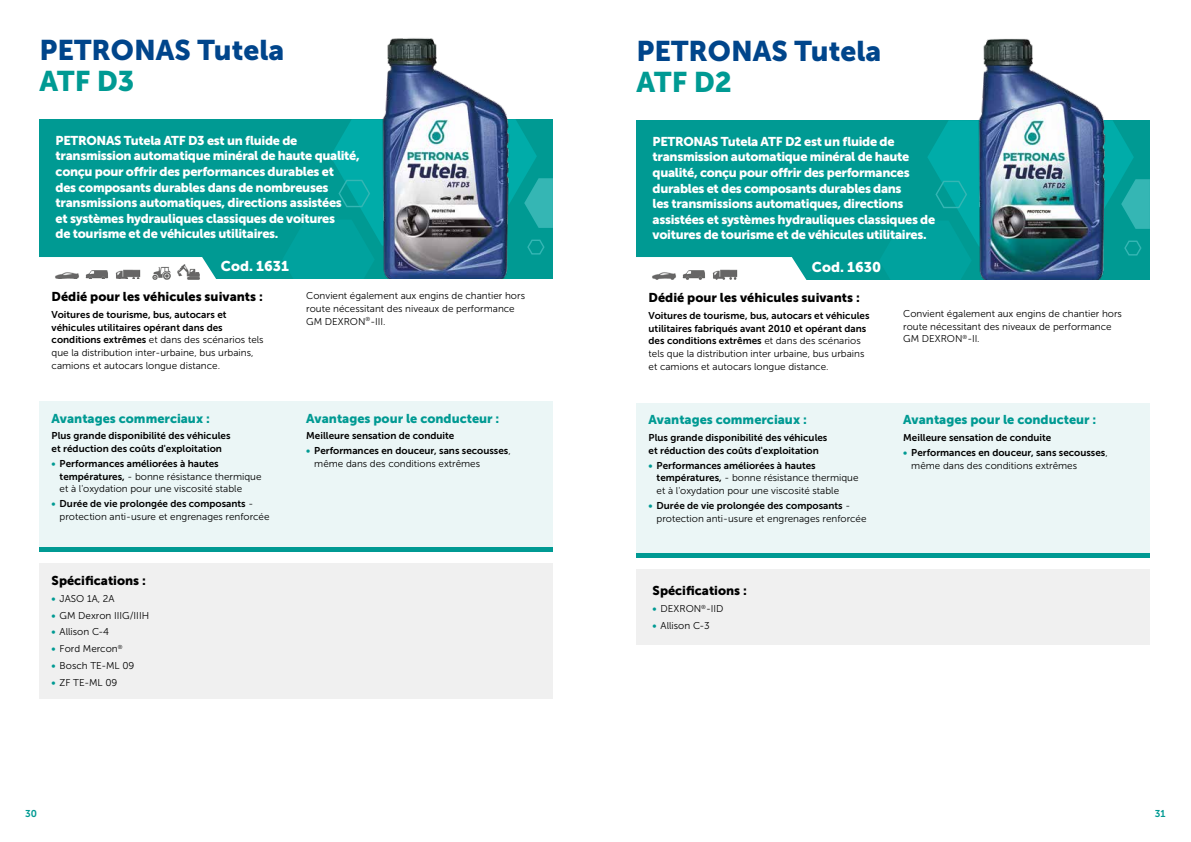
<style>
.page{position:relative;width:1191px;height:842px;background:#fff}
.page>*{position:absolute;margin:0;border:0;box-sizing:border-box;transform-origin:0 0}
.t1{font:28.3px "Museo Sans 900";color:#00458b}
.t2{font:28.3px "Museo Sans 900";color:#009a93}
.t3{font:14.1px "Museo Sans 900";color:#fff}
.t4{font:12.7px/15.6px "Museo Sans 900";letter-spacing:-.025em;color:#fff}
.t5{font:12.7px "Museo Sans 900";color:#009a93}
.t6{font:12.7px "Museo Sans 900";color:#000}
.t7{font:9.9px/12.7px "Museo Sans 300";color:#000}
.t8{font:9.9px/12.7px "Museo Sans 700";color:#000}
.t9{font:9.9px "Museo Sans 700";color:#009a93}
.s1{font-family:"Museo Sans 700"}
.s2{color:#009a93}
.s3{font-family:"Museo Sans 300"}
.s4{font-family:"Museo Sans 700";color:#009a93}
</style>
<div class="page">
<div style="left:40px;top:401px;width:513px;height:146px;background:#ebf6f6"></div>
<hr style="left:40px;top:547px;width:513px;height:4px;background:#009a93">
<div style="left:40px;top:563px;width:513px;height:136px;background:#f0f0f0"></div>
<div style="left:40px;top:119px;width:513px;height:161px;background:#009a93"></div>
<svg style="left:282px;top:119px;width:271px;height:161px"></svg>
<img style="left:376px;top:38px;width:137px;height:242px">
<div style="left:636px;top:120px;width:513px;height:161px;background:#009a93"></div>
<svg style="left:879px;top:120px;width:270px;height:161px"></svg>
<div style="left:636px;top:403px;width:513px;height:151px;background:#ebf6f6"></div>
<hr style="left:636px;top:553px;width:513px;height:4px;background:#009a93">
<div style="left:636px;top:569px;width:513px;height:76px;background:#f0f0f0"></div>
<img style="left:967px;top:38px;width:149px;height:243px">
<svg style="left:40px;top:257px;width:191px;height:23px"></svg>
<svg style="left:636px;top:257px;width:184px;height:24px;background:#daf0ef"></svg>
<img style="left:55px;top:266px;width:25px;height:14px">
<img style="left:651px;top:266px;width:25px;height:14px">
<img style="left:85px;top:267px;width:24px;height:13px">
<img style="left:681px;top:267px;width:25px;height:13px">
<img style="left:115px;top:266px;width:26px;height:14px">
<img style="left:712px;top:266px;width:26px;height:14px">
<img style="left:152px;top:266px;width:19px;height:14px">
<img style="left:177px;top:264px;width:23px;height:16px">
<h1 class="t1" style="left:40px;top:34px;width:246px">PETRONAS Tutela</h1>
<h1 class="t2" style="left:40px;top:65px;width:96px">ATF D3</h1>
<p class="t4" style="left:56px;top:133px;width:306px">PETRONAS Tutela ATF D3 est un fluide de transmission automatique minéral de haute qualité, conçu pour offrir des performances durables et<br>des composants durables dans de nombreuses transmissions automatiques, directions assistées<br>et systèmes hydrauliques classiques de voitures<br>de tourisme et de véhicules utilitaires.</p>
<h1 class="t1" style="left:636px;top:35px;width:246px">PETRONAS Tutela</h1>
<h1 class="t2" style="left:636px;top:66px;width:97px">ATF D2</h1>
<p class="t4" style="left:652px;top:134px;width:284px">PETRONAS Tutela ATF D2 est un fluide de transmission automatique minéral de haute qualité, conçu pour offrir des performances durables et des composants durables dans<br>les transmissions automatiques, directions assistées et systèmes hydrauliques classiques de voitures de tourisme et de véhicules utilitaires.</p>
<h2 class="t3" style="left:221px;top:258px;width:70px">Cod. 1631</h2>
<h2 class="t3" style="left:812px;top:259px;width:71px">Cod. 1630</h2>
<p class="t6" style="left:52px;top:290px;width:213px">Dédié pour les véhicules suivants :</p>
<p class="t8" style="left:52px;top:308px;width:176px">Voitures de tourisme, bus, autocars et véhicules utilitaires opérant dans des</p>
<p class="t7" style="left:52px;top:334px;width:213px"><span class="s1">conditions extrêmes</span> et dans des scénarios tels que la distribution inter-urbaine, bus urbains, camions et autocars longue distance.</p>
<p class="t5" style="left:52px;top:411px;width:160px">Avantages commerciaux :</p>
<p class="t8" style="left:52px;top:430px;width:180px">Plus grande disponibilité des véhicules et réduction des coûts d'exploitation</p>
<p class="t8" style="left:52px;top:457px;width:169px"><span class="s2">•</span> Performances améliorées à hautes</p>
<p class="t7" style="left:60px;top:470px;width:203px"><span class="s1">températures,</span> - bonne résistance thermique et à l'oxydation pour une viscosité stable</p>
<p class="t8" style="left:52px;top:497px;width:203px"><span class="s2">•</span> Durée de vie prolongée des composants <span class="s3">-</span></p>
<p class="t7" style="left:60px;top:510px;width:211px">protection anti-usure et engrenages renforcée</p>
<p class="t6" style="left:52px;top:573px;width:96px">Spécifications :</p>
<p class="t7" style="left:52px;top:592px;width:64px"><span class="s4">•</span> JASO 1A, 2A</p>
<p class="t7" style="left:52px;top:609px;width:99px"><span class="s4">•</span> GM Dexron IIIG/IIIH</p>
<p class="t7" style="left:52px;top:626px;width:59px"><span class="s4">•</span> Allison C-4</p>
<p class="t7" style="left:52px;top:642px;width:72px"><span class="s4">•</span> Ford Mercon<sup>®</sup></p>
<p class="t7" style="left:52px;top:659px;width:84px"><span class="s4">•</span> Bosch TE-ML 09</p>
<p class="t7" style="left:52px;top:676px;width:67px"><span class="s4">•</span> ZF TE-ML 09</p>
<p class="t7" style="left:306px;top:289px;width:220px">Convient également aux engins de chantier hors route nécessitant des niveaux de performance<br>GM DEXRON<sup>®</sup>-III.</p>
<p class="t6" style="left:648px;top:291px;width:213px">Dédié pour les véhicules suivants :</p>
<p class="t8" style="left:648px;top:309px;width:222px">Voitures de tourisme, bus, autocars et véhicules utilitaires fabriqués avant 2010 et opérant dans des conditions extrêmes <span class="s3">et dans des scénarios</span></p>
<p class="t7" style="left:648px;top:347px;width:217px">tels que la distribution inter urbaine, bus urbains et camions et autocars longue distance.</p>
<p class="t5" style="left:306px;top:411px;width:195px">Avantages pour le conducteur :</p>
<p class="t8" style="left:306px;top:430px;width:150px">Meilleure sensation de conduite</p>
<p class="t8" style="left:306px;top:444px;width:206px"><span class="s2">•</span> Performances en douceur, sans secousses<span class="s3">,</span></p>
<p class="t7" style="left:314px;top:457px;width:167px">même dans des conditions extrêmes</p>
<p class="t5" style="left:648px;top:413px;width:160px">Avantages commerciaux :</p>
<p class="t8" style="left:648px;top:431px;width:180px">Plus grande disponibilité des véhicules et réduction des coûts d'exploitation</p>
<p class="t8" style="left:648px;top:459px;width:169px"><span class="s2">•</span> Performances améliorées à hautes</p>
<p class="t7" style="left:656px;top:472px;width:203px"><span class="s1">températures,</span> - bonne résistance thermique et à l'oxydation pour une viscosité stable</p>
<p class="t8" style="left:648px;top:499px;width:203px"><span class="s2">•</span> Durée de vie prolongée des composants <span class="s3">-</span></p>
<p class="t7" style="left:656px;top:512px;width:211px">protection anti-usure et engrenages renforcée</p>
<p class="t6" style="left:652px;top:583px;width:96px">Spécifications :</p>
<p class="t7" style="left:652px;top:602px;width:72px"><span class="s4">•</span> DEXRON<sup>®</sup>-IID</p>
<p class="t7" style="left:652px;top:619px;width:59px"><span class="s4">•</span> Allison C-3</p>
<p class="t7" style="left:903px;top:307px;width:220px">Convient également aux engins de chantier hors route nécessitant des niveaux de performance<br>GM DEXRON<sup>®</sup>-II.</p>
<p class="t5" style="left:903px;top:413px;width:195px">Avantages pour le conducteur :</p>
<p class="t8" style="left:903px;top:431px;width:150px">Meilleure sensation de conduite</p>
<p class="t8" style="left:903px;top:446px;width:206px"><span class="s2">•</span> Performances en douceur, sans secousses<span class="s3">,</span></p>
<p class="t7" style="left:911px;top:459px;width:167px">même dans des conditions extrêmes</p>
<p class="t9" style="left:25px;top:808px;width:13px">30</p>
<p class="t9" style="left:1154px;top:808px;width:12px">31</p>
</div>
